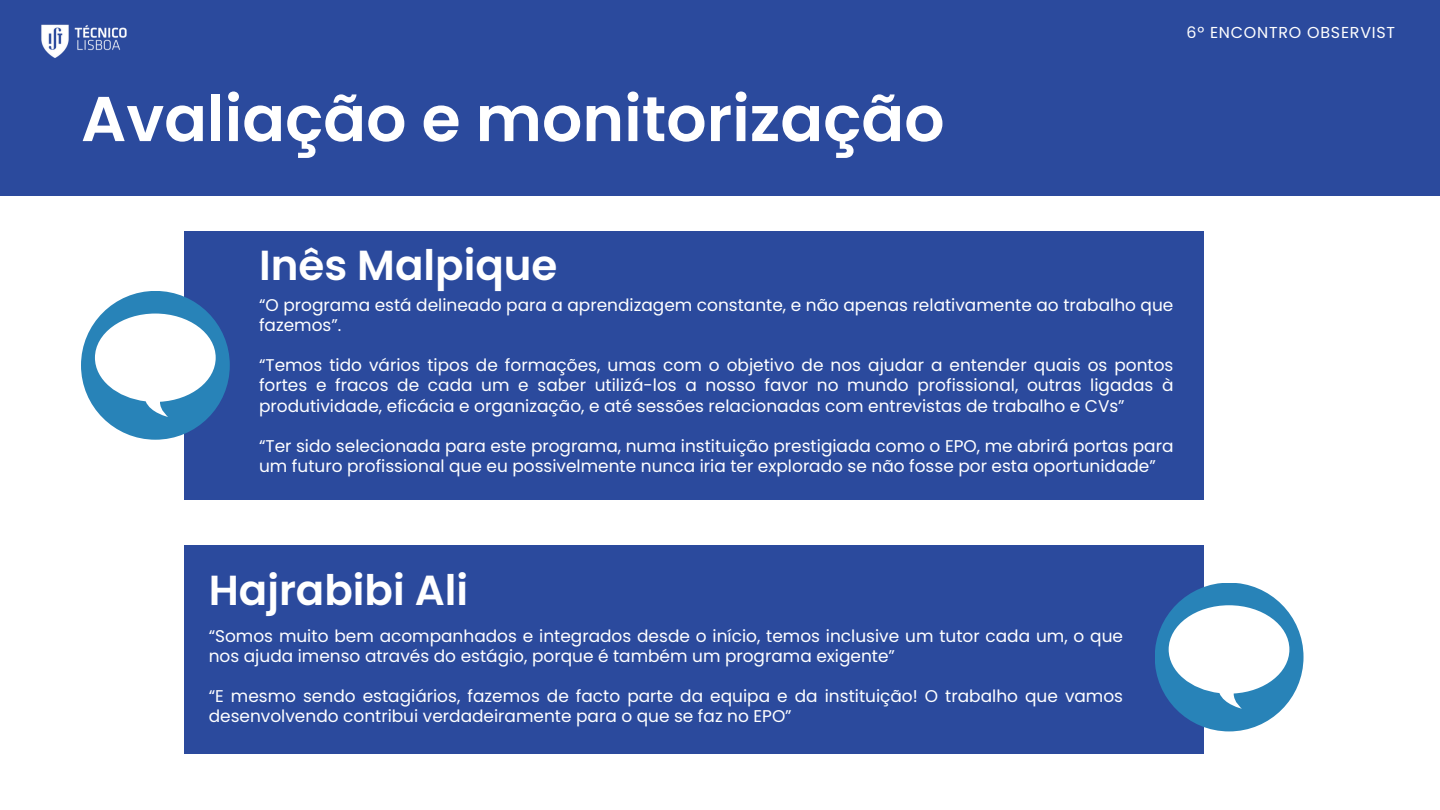
<style>
.page{position:relative;width:1440px;height:810px;background:#fff}
.page>*{position:absolute;margin:0;border:0;box-sizing:border-box;transform-origin:0 0}
.t1{font:600 63.3px "Poppins";color:#fff}
.t2{font:600 42px "Poppins";color:#fff}
.t3{font:17px/20.2px "Poppins";color:#fff}
.t4{font:15.9px "Poppins";letter-spacing:.05em;color:#fff}
</style>
<div class="page">
<div style="left:185px;top:231px;width:1019px;height:268px;background:#2b4a9d"></div>
<div style="left:81px;top:291px;width:149px;height:149px;background:#2883b8;border-radius:50%"></div>
<div style="left:0;top:0;width:1440px;height:196px;background:#2b4a9d"></div>
<div style="left:185px;top:545px;width:1019px;height:209px;background:#2b4a9d"></div>
<div style="left:1155px;top:583px;width:149px;height:148px;background:#2883b8;border-radius:50%"></div>
<svg style="left:95px;top:314px;width:121px;height:103px"></svg>
<svg style="left:1169px;top:605px;width:120px;height:104px"></svg>
<img style="left:41px;top:24px;width:86px;height:34px">
<p class="t1" style="left:81px;top:75px;width:865px">Avaliação e monitorização</p>
<p class="t4" style="left:1186px;top:21px;width:210px">6º ENCONTRO OBSERVIST</p>
<p class="t2" style="left:259px;top:236px;width:300px">Inês Malpique</p>
<p class="t3" style="left:259px;top:295px;width:916px">“O programa está delineado para a aprendizagem constante, e não apenas relativamente ao trabalho que fazemos”.</p>
<p class="t3" style="left:259px;top:355px;width:916px;text-align:justify">“Temos tido vários tipos de formações, umas com o objetivo de nos ajudar a entender quais os pontos fortes e fracos de cada um e saber utilizá-los a nosso favor no mundo profissional, outras ligadas à produtividade, eficácia e organização, e até sessões relacionadas com entrevistas de trabalho e CVs”</p>
<p class="t3" style="left:259px;top:436px;width:916px">“Ter sido selecionada para este programa, numa instituição prestigiada como o EPO, me abrirá portas para um futuro profissional que eu possivelmente nunca iria ter explorado se não fosse por esta oportunidade”</p>
<p class="t2" style="left:209px;top:561px;width:261px">Hajrabibi Ali</p>
<p class="t3" style="left:209px;top:626px;width:916px">“Somos muito bem acompanhados e integrados desde o início, temos inclusive um tutor cada um, o que nos ajuda imenso através do estágio, porque é também um programa exigente”</p>
<p class="t3" style="left:209px;top:686px;width:916px">“E mesmo sendo estagiários, fazemos de facto parte da equipa e da instituição! O trabalho que vamos desenvolvendo contribui verdadeiramente para o que se faz no EPO”</p>
</div>
